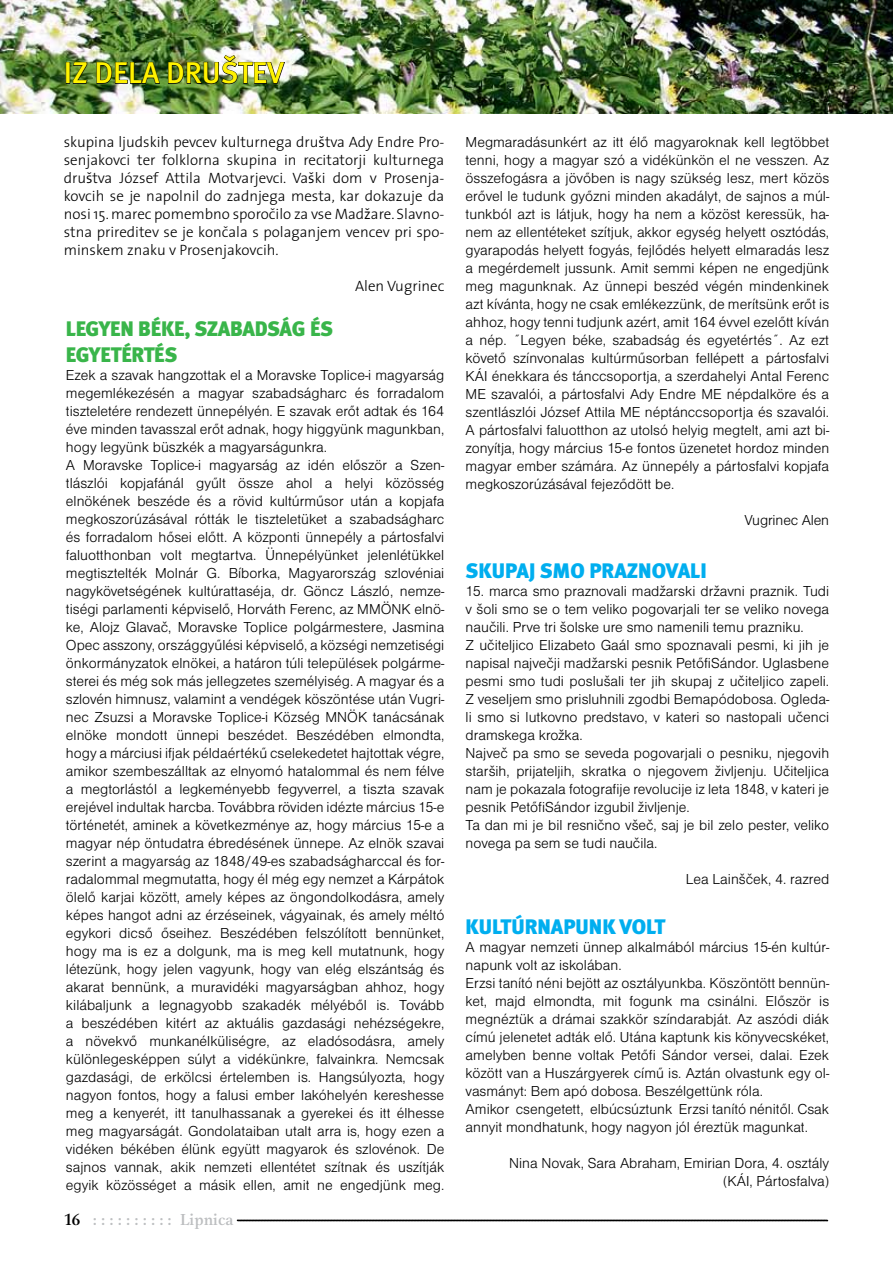
<style>
.page{position:relative;width:893px;height:1263px;background:#fff}
.page>*{position:absolute;margin:0;border:0;box-sizing:border-box;transform-origin:0 0}
.t1{font:30px "Meta Medium CE";color:#fff200}
.t2{font:21px "Meta Black CELF";color:#00aeef}
.t3{font:21px "Meta Black CELF";letter-spacing:-.01em;color:#39b54a}
.t4{font:500 16.5px "Gamma Itc TEE";color:#bcbec0}
.t5{font:15px/18px "Nimbus San DEE Ligh";color:#000}
.t6{font:300 15px/18px "The Sans OT";color:#000;text-align:justify}
.s1{color:#000}
</style>
<div class="page">
<svg style="left:237px;top:1219px;width:591px;height:2px"></svg>
<img style="left:0;top:0;width:893px;height:114px">
<div style="left:66px;top:62px;width:4px;height:22px;border:1px solid #000"></div>
<svg style="left:72px;top:62px;width:16px;height:22px"></svg>
<svg style="left:96px;top:62px;width:64px;height:22px"></svg>
<img style="left:168px;top:55px;width:117px;height:31px">
<h1 class="t1" style="left:64px;top:54px;width:222px">IZ DELA DRUŠTEV</h1>
<p class="t6" style="left:64px;top:132px;width:382px">skupina ljudskih pevcev kulturnega društva Ady Endre Pro&shy;senjakovci ter folklorna skupina in recitatorji kulturnega društva József Attila Motvarjevci. Vaški dom v Prosenja&shy;kovcih se je napolnil do zadnjega mesta, kar dokazuje da nosi 15. marec pomembno sporočilo za vse Madžare. Slavno&shy;stna prireditev se je končala s polaganjem vencev pri spo&shy;minskem znaku v Prosenjakovcih.</p>
<p class="t6" style="left:355px;top:276px;width:91px">Alen Vugrinec</p>
<h2 class="t3" style="left:66px;top:316px;width:22px">LEGYEN</h2>
<h2 class="t3" style="left:138px;top:316px;width:70px">BÉKE, SZABADS</h2>
<h2 class="t3" style="left:280px;top:316px;width:54px">ÁG ÉS</h2>
<h2 class="t3" style="left:66px;top:341px;width:12px">EGYET</h2>
<h2 class="t3" style="left:121px;top:341px;width:56px">ÉRTÉS</h2>
<p class="t5" style="left:66px;top:366px;width:380px">Ezek a szavak hangzottak el a Moravske Toplice-i magyarság megemlékezésén a magyar szabadságharc és forradalom tiszteletére rendezett ünnepélyén. E szavak erőt adtak és 164 éve minden tavasszal erőt adnak, hogy higgyünk magunkban, hogy legyünk büszkék a magyarságunkra.<br>A Moravske Toplice-i magyarság az idén először a Szen&shy;tlászlói kopjafánál gyűlt össze ahol a helyi közösség elnökének beszéde és a rövid kultúrműsor után a kopjafa megkoszorúzásával rótták le tiszteletüket a szabadságharc és forradalom hősei előtt. A központi ünnepély a pártosfalvi faluotthonban volt megtartva. Ünnepélyünket jelenlétükkel megtisztelték Molnár G. Bíborka, Magyarország szlovéniai nagykövetségének kultúrattaséja, dr. Göncz László, nemze&shy;tiségi parlamenti képviselő, Horváth Ferenc, az MMÖNK elnö&shy;ke, Alojz Glavač, Moravske Toplice polgármestere, Jasmina Opec asszony, országgyűlési képviselő, a községi nemzetiségi önkormányzatok elnökei, a határon túli települések polgárme&shy;sterei és még sok más jellegzetes személyiség. A magyar és a szlovén himnusz, valamint a vendégek köszöntése után Vugri&shy;nec Zsuzsi a Moravske Toplice-i Község MNÖK tanácsának elnöke mondott ünnepi beszédet. Beszédében elmondta, hogy a márciusi ifjak példaértékű cselekedetet hajtottak végre, amikor szembeszálltak az elnyomó hatalommal és nem félve a megtorlástól a legkeményebb fegyverrel, a tiszta szavak erejével indultak harcba. Továbbra röviden idézte március 15-e történetét, aminek a következménye az, hogy március 15-e a magyar nép öntudatra ébredésének ünnepe. Az elnök szavai szerint a magyarság az 1848/49-es szabadságharccal és for&shy;radalommal megmutatta, hogy él még egy nemzet a Kárpátok ölelő karjai között, amely képes az öngondolkodásra, amely képes hangot adni az érzéseinek, vágyainak, és amely méltó egykori dicső őseihez. Beszédében felszólított bennünket, hogy ma is ez a dolgunk, ma is meg kell mutatnunk, hogy létezünk, hogy jelen vagyunk, hogy van elég elszántság és akarat bennünk, a muravidéki magyarságban ahhoz, hogy kilábaljunk a legnagyobb szakadék mélyéből is. Tovább a beszédében kitért az aktuális gazdasági nehézségekre, a növekvő munkanélküliségre, az eladósodásra, amely különlegesképpen súlyt a vidékünkre, falvainkra. Nemcsak gazdasági, de erkölcsi értelemben is. Hangsúlyozta, hogy nagyon fontos, hogy a falusi ember lakóhelyén kereshesse meg a kenyerét, itt tanulhassanak a gyerekei és itt élhesse meg magyarságát. Gondolataiban utalt arra is, hogy ezen a vidéken békében élünk együtt magyarok és szlovénok. De sajnos vannak, akik nemzeti ellentétet szítnak és uszítják egyik közösséget a másik ellen, amit ne engedjünk meg.</p>
<p class="t4" style="left:64px;top:1209px;width:171px"><span class="s1">16</span> : : : : : : : : : : Lipnica</p>
<p class="t5" style="left:466px;top:134px;width:365px;text-align:justify">Megmaradásunkért az itt élő magyaroknak kell legtöbbet tenni, hogy a magyar szó a vidékünkön el ne vesszen. Az összefogásra a jövőben is nagy szükség lesz, mert közös erővel le tudunk győzni minden akadályt, de sajnos a múl&shy;tunkból azt is látjuk, hogy ha nem a közöst keressük, ha&shy;nem az ellentéteket szítjuk, akkor egység helyett osztódás, gyarapodás helyett fogyás, fejlődés helyett elmaradás lesz a megérdemelt jussunk. Amit semmi képen ne engedjünk meg magunknak. Az ünnepi beszéd végén mindenkinek azt kívánta, hogy ne csak emlékezzünk, de merítsünk erőt is ahhoz, hogy tenni tudjunk azért, amit 164 évvel ezelőtt kíván a nép. ˝Legyen béke, szabadság és egyetértés˝. Az ezt követő színvonalas kultúrműsorban fellépett a pártosfalvi KÁI énekkara és tánccsoportja, a szerdahelyi Antal Ferenc ME szavalói, a pártosfalvi Ady Endre ME népdalköre és a szentlászlói József Attila ME néptánccsoportja és szavalói.<br>A pártosfalvi faluotthon az utolsó helyig megtelt, ami azt bi&shy;zonyítja, hogy március 15-e fontos üzenetet hordoz minden magyar ember számára. Az ünnepély a pártosfalvi kopjafa megkoszorúzásával fejeződött be.</p>
<p class="t5" style="left:744px;top:512px;width:86px">Vugrinec Alen</p>
<h2 class="t2" style="left:466px;top:558px;width:243px">SKUPAJ SMO PRAZNOVALI</h2>
<p class="t5" style="left:466px;top:582px;width:365px">15. marca smo praznovali madžarski državni praznik. Tudi v šoli smo se o tem veliko pogovarjali ter se veliko novega naučili. Prve tri šolske ure smo namenili temu prazniku.<br>Z učiteljico Elizabeto Gaál smo spoznavali pesmi, ki jih je napisal največji madžarski pesnik PetőfiSándor. Uglasbene pesmi smo tudi poslušali ter jih skupaj z učiteljico zapeli.<br>Z veseljem smo prisluhnili zgodbi Bemapódobosa. Ogleda&shy;li smo si lutkovno predstavo, v kateri so nastopali učenci dramskega krožka.<br>Največ pa smo se seveda pogovarjali o pesniku, njegovih starših, prijateljih, skratka o njegovem življenju. Učiteljica nam je pokazala fotografije revolucije iz leta 1848, v kateri je pesnik PetőfiSándor izgubil življenje.<br>Ta dan mi je bil resnično všeč, saj je bil zelo pester, veliko novega pa sem se tudi naučila.</p>
<p class="t5" style="left:686px;top:870px;width:145px">Lea Lainšček, 4. razred</p>
<h2 class="t2" style="left:466px;top:914px;width:201px">KULTÚRNAPUNK VOLT</h2>
<p class="t5" style="left:466px;top:938px;width:365px">A magyar nemzeti ünnep alkalmából március 15-én kultúr&shy;napunk volt az iskolában.<br>Erzsi tanító néni bejött az osztályunkba. Köszöntött bennün&shy;ket, majd elmondta, mit fogunk ma csinálni. Először is megnéztük a drámai szakkör színdarabját. Az aszódi diák címú jelenetet adták elő. Utána kaptunk kis könyvecskéket, amelyben benne voltak Petőfi Sándor versei, dalai. Ezek között van a Huszárgyerek című is. Aztán olvastunk egy ol&shy;vasmányt: Bem apó dobosa. Beszélgettünk róla.<br>Amikor csengetett, elbúcsúztunk Erzsi tanító nénitől. Csak annyit mondhatunk, hogy nagyon jól éreztük magunkat.</p>
<p class="t5" style="left:509px;top:1154px;width:321px;text-align:right">Nina Novak, Sara Abraham, Emirian Dora, 4. osztály (KÁI, Pártosfalva)</p>
</div>
